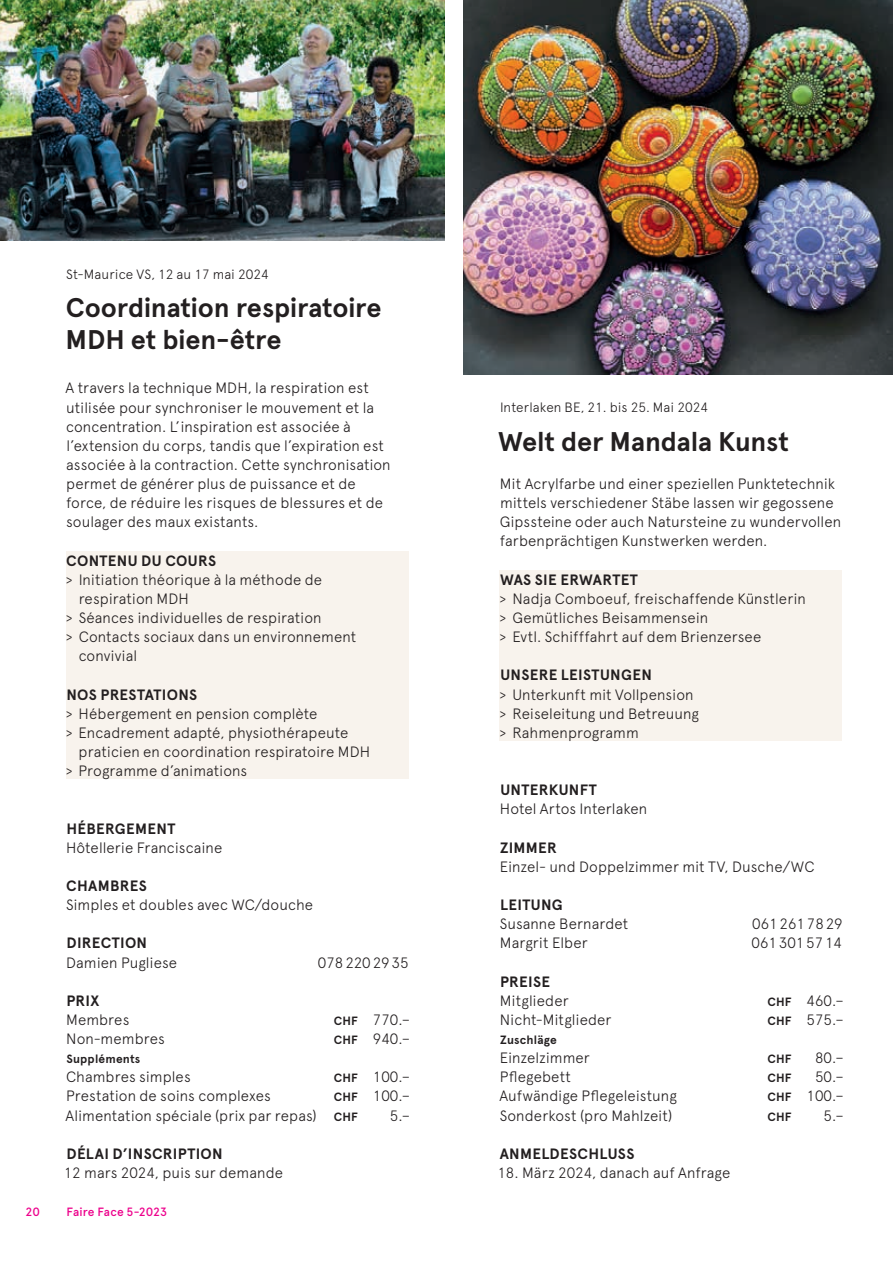
<style>
.page{position:relative;width:893px;height:1263px;background:#fff}
.page>*{position:absolute;margin:0;border:0;box-sizing:border-box;transform-origin:0 0}
.t1{font:700 27px/32.4px "Apercu Pro";letter-spacing:-.005em;color:#231f20}
.t2{font:300 15px/19.2px "Apercu Pro";letter-spacing:.005em;color:#231f20}
.t3{font:700 15px "Apercu Pro";letter-spacing:.02em;color:#231f20}
.t4{font:300 13.5px "Apercu Pro";letter-spacing:.005em;color:#231f20}
.t5{font:700 12px "Apercu Pro";letter-spacing:.015em;color:#231f20}
.t6{font:500 12px "Apercu Pro";letter-spacing:-.005em;color:#ed028c}
.s1{font-weight:700;font-size:12px}
</style>
<div class="page">
<img style="left:0;top:0;width:444px;height:240px">
<img style="left:463px;top:0;width:430px;height:374px">
<div style="left:66px;top:551px;width:342px;height:18px;background:#f8f3ed"></div>
<div style="left:66px;top:562px;width:342px;height:45px;background:#f8f3ed"></div>
<div style="left:66px;top:601px;width:342px;height:25px;background:#f8f3ed"></div>
<div style="left:66px;top:620px;width:342px;height:44px;background:#f8f3ed"></div>
<div style="left:66px;top:659px;width:342px;height:44px;background:#f8f3ed"></div>
<div style="left:66px;top:696px;width:342px;height:26px;background:#f8f3ed"></div>
<div style="left:66px;top:715px;width:342px;height:45px;background:#f8f3ed"></div>
<div style="left:66px;top:754px;width:342px;height:25px;background:#f8f3ed"></div>
<div style="left:500px;top:570px;width:342px;height:18px;background:#f8f3ed"></div>
<div style="left:500px;top:582px;width:342px;height:25px;background:#f8f3ed"></div>
<div style="left:500px;top:601px;width:342px;height:25px;background:#f8f3ed"></div>
<div style="left:500px;top:620px;width:342px;height:25px;background:#f8f3ed"></div>
<div style="left:500px;top:640px;width:342px;height:43px;background:#f8f3ed"></div>
<div style="left:500px;top:677px;width:342px;height:26px;background:#f8f3ed"></div>
<div style="left:500px;top:696px;width:342px;height:26px;background:#f8f3ed"></div>
<div style="left:500px;top:715px;width:342px;height:26px;background:#f8f3ed"></div>
<p class="t4" style="left:66px;top:264px;width:204px">St-Maurice VS, 12 au 17 mai 2024</p>
<h1 class="t1" style="left:66px;top:290px;width:317px">Coordination respiratoire<br>MDH et bien-être</h1>
<p class="t2" style="left:66px;top:377px;width:327px">A travers la technique MDH, la respiration est utilisée pour synchroniser le mouvement et la concentration. L’inspiration est associée à l’extension du corps, tandis que l’expiration est associée à la contraction. Cette synchronisation permet de générer plus de puissance et de force, de réduire les risques de blessures et de soulager des maux existants.</p>
<p class="t3" style="left:66px;top:549px;width:151px">CONTENU DU COURS</p>
<p class="t2" style="left:66px;top:568px;width:258px">&gt; Initiation théorique à la méthode de</p>
<p class="t2" style="left:79px;top:588px;width:112px">respiration MDH</p>
<p class="t2" style="left:66px;top:607px;width:257px">&gt; Séances individuelles de respiration</p>
<p class="t2" style="left:66px;top:626px;width:292px">&gt; Contacts sociaux dans un environnement</p>
<p class="t2" style="left:79px;top:645px;width:60px">convivial</p>
<p class="t3" style="left:66px;top:683px;width:132px">NOS PRESTATIONS</p>
<p class="t2" style="left:66px;top:702px;width:253px">&gt; Hébergement en pension complète</p>
<p class="t2" style="left:66px;top:722px;width:284px">&gt; Encadrement adapté, physiothérapeute</p>
<p class="t2" style="left:79px;top:741px;width:293px">praticien en coordination respiratoire MDH</p>
<p class="t2" style="left:66px;top:760px;width:183px">&gt; Programme d’animations</p>
<p class="t3" style="left:66px;top:817px;width:110px">HÉBERGEMENT</p>
<p class="t2" style="left:66px;top:836px;width:158px">Hôtellerie Franciscaine</p>
<p class="t3" style="left:66px;top:874px;width:82px">CHAMBRES</p>
<p class="t2" style="left:66px;top:894px;width:249px">Simples et doubles avec WC/douche</p>
<p class="t3" style="left:66px;top:932px;width:82px">DIRECTION</p>
<p class="t2" style="left:66px;top:951px;width:112px">Damien Pugliese</p>
<p class="t2" style="left:318px;top:951px;width:92px">0782202935</p>
<p class="t3" style="left:66px;top:989px;width:34px">PRIX</p>
<p class="t2" style="left:66px;top:1009px;width:65px">Membres</p>
<p class="t2" style="left:334px;top:1009px;width:78px"><span class="s1">CHF</span> 770.–</p>
<p class="t2" style="left:66px;top:1028px;width:100px">Non-membres</p>
<p class="t2" style="left:334px;top:1028px;width:78px"><span class="s1">CHF</span> 940.–</p>
<p class="t5" style="left:66px;top:1050px;width:75px">Suppléments</p>
<p class="t2" style="left:66px;top:1066px;width:126px">Chambres simples</p>
<p class="t2" style="left:334px;top:1066px;width:78px"><span class="s1">CHF</span> 100.–</p>
<p class="t2" style="left:66px;top:1085px;width:206px">Prestation de soins complexes</p>
<p class="t2" style="left:66px;top:1085px;width:346px;text-indent:268px"><span class="s1">CHF</span> 100.–<br>Alimentation spéciale (prix par repas) <span class="s1">CHF</span></p>
<p class="t2" style="left:390px;top:1104px;width:22px">5.–</p>
<p class="t3" style="left:66px;top:1142px;width:158px">DÉLAI D’INSCRIPTION</p>
<p class="t2" style="left:64px;top:1162px;width:221px">12 mars 2024, puis sur demande</p>
<p class="t6" style="left:26px;top:1203px;width:16px">20</p>
<p class="t6" style="left:67px;top:1203px;width:102px">Faire Face 5-2023</p>
<p class="t4" style="left:500px;top:398px;width:209px">Interlaken BE, 21. bis 25. Mai 2024</p>
<h1 class="t1" style="left:498px;top:424px;width:292px">Welt der Mandala Kunst</h1>
<p class="t2" style="left:500px;top:473px;width:343px">Mit Acrylfarbe und einer speziellen Punktetechnik mittels verschiedener Stäbe lassen wir gegossene Gipssteine oder auch Natursteine zu wundervollen farbenprächtigen Kunstwerken werden.</p>
<p class="t3" style="left:500px;top:568px;width:139px">WAS SIE ERWARTET</p>
<p class="t2" style="left:500px;top:588px;width:308px">&gt; Nadja Comboeuf, freischaffende Künstlerin &gt; Gemütliches Beisammensein<br>&gt; Evtl. Schifffahrt auf dem Brienzersee</p>
<p class="t3" style="left:500px;top:664px;width:153px">UNSERE LEISTUNGEN</p>
<p class="t2" style="left:500px;top:683px;width:201px">&gt; Unterkunft mit Vollpension &gt; Reiseleitung und Betreuung &gt; Rahmenprogramm</p>
<p class="t3" style="left:500px;top:779px;width:98px">UNTERKUNFT</p>
<p class="t2" style="left:500px;top:798px;width:149px">Hotel Artos Interlaken</p>
<p class="t3" style="left:500px;top:836px;width:58px">ZIMMER</p>
<p class="t2" style="left:500px;top:855px;width:316px">Einzel- und Doppelzimmer mit TV, Dusche/WC</p>
<p class="t3" style="left:500px;top:893px;width:64px">LEITUNG</p>
<p class="t2" style="left:500px;top:913px;width:130px">Susanne Bernardet</p>
<p class="t2" style="left:752px;top:913px;width:92px">0612617829</p>
<p class="t2" style="left:500px;top:932px;width:89px">Margrit Elber</p>
<p class="t2" style="left:752px;top:932px;width:92px">0613015714</p>
<p class="t3" style="left:500px;top:970px;width:51px">PREISE</p>
<p class="t2" style="left:500px;top:989px;width:70px">Mitglieder</p>
<p class="t2" style="left:767px;top:989px;width:78px"><span class="s1">CHF</span> 460.–</p>
<p class="t2" style="left:500px;top:1009px;width:113px">Nicht-Mitglieder</p>
<p class="t2" style="left:767px;top:1009px;width:78px"><span class="s1">CHF</span> 575.–</p>
<p class="t5" style="left:500px;top:1031px;width:58px">Zuschläge</p>
<p class="t2" style="left:500px;top:1047px;width:92px">Einzelzimmer</p>
<p class="t5" style="left:767px;top:1050px;width:26px">CHF</p>
<p class="t2" style="left:815px;top:1047px;width:30px">80.–</p>
<p class="t2" style="left:500px;top:1066px;width:73px">Pflegebett</p>
<p class="t5" style="left:767px;top:1069px;width:26px">CHF</p>
<p class="t2" style="left:815px;top:1066px;width:30px">50.–</p>
<p class="t2" style="left:499px;top:1085px;width:179px">Aufwändige Pflegeleistung</p>
<p class="t2" style="left:767px;top:1085px;width:78px"><span class="s1">CHF</span> 100.–</p>
<p class="t2" style="left:500px;top:1104px;width:174px">Sonderkost (pro Mahlzeit)</p>
<p class="t5" style="left:767px;top:1107px;width:26px">CHF</p>
<p class="t2" style="left:824px;top:1104px;width:22px">5.–</p>
<p class="t3" style="left:500px;top:1142px;width:136px">ANMELDESCHLUSS</p>
<p class="t2" style="left:497px;top:1162px;width:234px">18. März 2024, danach auf Anfrage</p>
</div>
